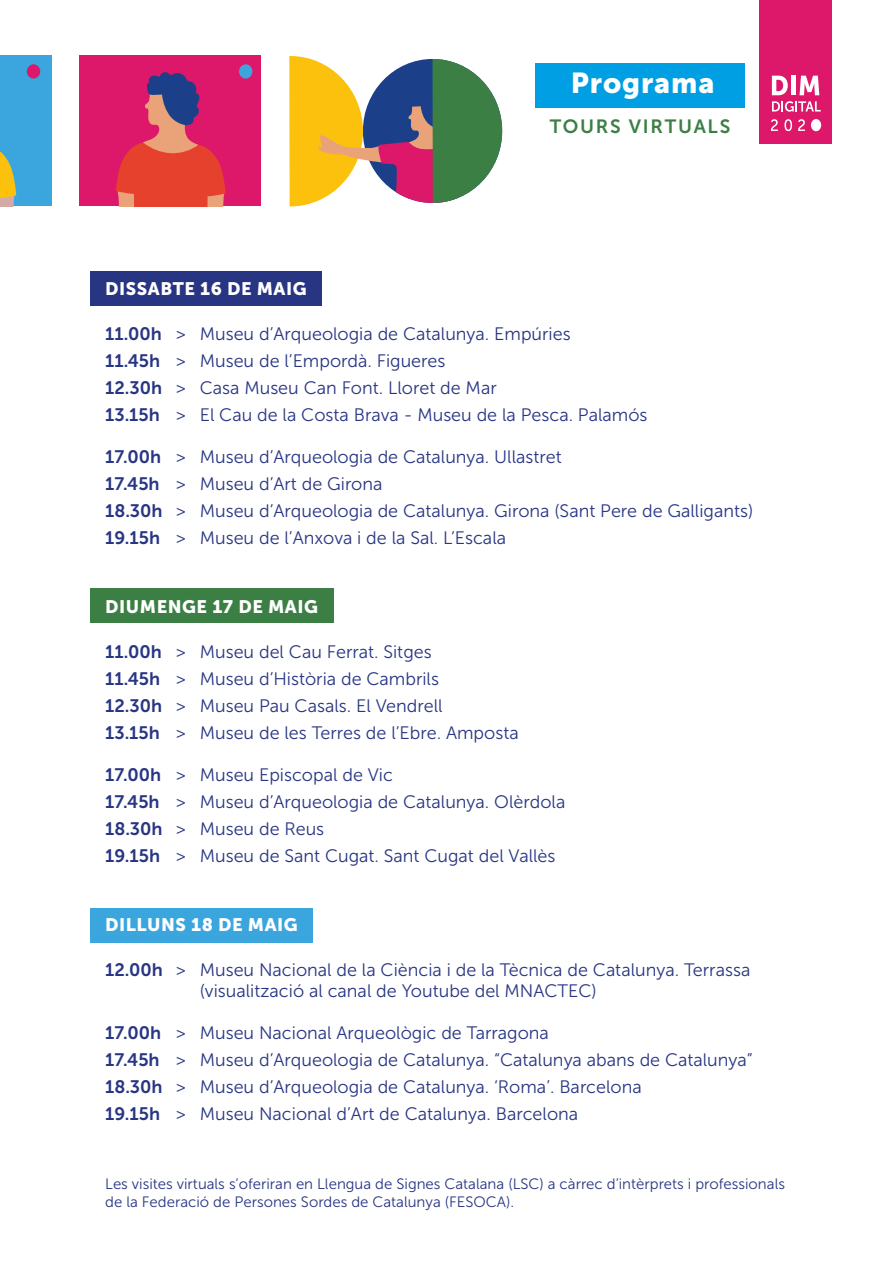
<style>
.page{position:relative;width:893px;height:1263px;background:#fff}
.page>*{position:absolute;margin:0;border:0;box-sizing:border-box;transform-origin:0 0}
.t1{font:28.65px "Museo Sans 900";letter-spacing:.03em;color:#fff}
.t2{font:19.2px "Museo Sans 700";letter-spacing:.09em;color:#3c7f45}
.t3{font:18px/27px "Museo Sans 300";color:#283583}
.t4{font:18px "Museo Sans 900";letter-spacing:.03em;color:#fff}
.t5{font:15px/18px "Museo Sans 300";color:#283583}
.s1{font-family:"Museo Sans 700"}
</style>
<div class="page">
<div style="left:536px;top:63px;width:209px;height:45px;background:#009fe3"></div>
<div style="left:759px;top:0;width:73px;height:144px;background:#dd1769"></div>
<svg style="left:772px;top:76px;width:16px;height:19px"></svg>
<hr style="left:791px;top:76px;width:4px;height:19px;background:#fff">
<svg style="left:799px;top:76px;width:20px;height:19px"></svg>
<svg style="left:772px;top:101px;width:49px;height:11px"></svg>
<svg style="left:771px;top:119px;width:7px;height:12px"></svg>
<svg style="left:784px;top:119px;width:8px;height:12px"></svg>
<svg style="left:798px;top:119px;width:7px;height:12px"></svg>
<div style="left:811px;top:119px;width:10px;height:12px;background:#fff;border-radius:50%"></div>
<div style="left:90px;top:271px;width:232px;height:34px;background:#283583"></div>
<div style="left:90px;top:589px;width:244px;height:34px;background:#3c7f45"></div>
<div style="left:90px;top:909px;width:223px;height:34px;background:#3ba6de"></div>
<div style="left:0;top:55px;width:51px;height:151px;background:#3ba6de"></div>
<div style="left:79px;top:55px;width:182px;height:151px;background:#dd1769"></div>
<svg style="left:116px;top:72px;width:110px;height:134px"></svg>
<svg style="left:0;top:151px;width:16px;height:55px"></svg>
<div style="left:239px;top:64px;width:13px;height:15px;background:#3ba6de;border-radius:50%"></div>
<div style="left:27px;top:64px;width:13px;height:15px;background:#dd1769;border-radius:50%"></div>
<svg style="left:289px;top:56px;width:213px;height:150px"></svg>
<h1 class="t1" style="left:571px;top:67px;width:145px">Programa</h1>
<p class="t2" style="left:550px;top:116px;width:182px">TOURS VIRTUALS</p>
<p class="t4" style="left:105px;top:279px;width:203px">DISSABTE 16 DE MAIG</p>
<p class="t3" style="left:105px;top:321px;width:544px"><span class="s1">11.00h</span> &gt; Museu d’Arqueologia de Catalunya. Empúries<br><span class="s1">11.45h</span> &gt; Museu de l’Empordà. Figueres<br><span class="s1">12.30h</span> &gt; Casa Museu Can Font. Lloret de Mar<br><span class="s1">13.15h</span> &gt; El Cau de la Costa Brava - Museu de la Pesca. Palamós</p>
<p class="t3" style="left:105px;top:444px;width:649px"><span class="s1">17.00h</span> &gt; Museu d’Arqueologia de Catalunya. Ullastret<br><span class="s1">17.45h</span> &gt; Museu d’Art de Girona<br><span class="s1">18.30h</span> &gt; Museu d’Arqueologia de Catalunya. Girona (Sant Pere de Galligants)<br><span class="s1">19.15h</span> &gt; Museu de l’Anxova i de la Sal. L’Escala</p>
<p class="t4" style="left:105px;top:597px;width:214px">DIUMENGE 17 DE MAIG</p>
<p class="t3" style="left:105px;top:639px;width:415px"><span class="s1">11.00h</span> &gt; Museu del Cau Ferrat. Sitges<br><span class="s1">11.45h</span> &gt; Museu d’Història de Cambrils<br><span class="s1">12.30h</span> &gt; Museu Pau Casals. El Vendrell<br><span class="s1">13.15h</span> &gt; Museu de les Terres de l’Ebre. Amposta</p>
<p class="t3" style="left:105px;top:762px;width:462px"><span class="s1">17.00h</span> &gt; Museu Episcopal de Vic<br><span class="s1">17.45h</span> &gt; Museu d’Arqueologia de Catalunya. Olèrdola <span class="s1">18.30h</span> &gt; Museu de Reus<br><span class="s1">19.15h</span> &gt; Museu de Sant Cugat. Sant Cugat del Vallès</p>
<p class="t4" style="left:105px;top:915px;width:194px">DILLUNS 18 DE MAIG</p>
<p class="t3" style="left:200px;top:960px;width:552px;line-height:21px;text-indent:-94px"><span class="s1">12.00h</span> &gt; Museu Nacional de la Ciència i de la Tècnica de Catalunya. Terrassa (visualització al canal de Youtube del MNACTEC)</p>
<p class="t3" style="left:105px;top:1020px;width:649px"><span class="s1">17.00h</span> &gt; Museu Nacional Arqueològic de Tarragona<br><span class="s1">17.45h</span> &gt; Museu d’Arqueologia de Catalunya. “Catalunya abans de Catalunya” <span class="s1">18.30h</span> &gt; Museu d’Arqueologia de Catalunya. ‘Roma’. Barcelona<br><span class="s1">19.15h</span> &gt; Museu Nacional d’Art de Catalunya. Barcelona</p>
<p class="t5" style="left:105px;top:1175px;width:681px">Les visites virtuals s’oferiran en Llengua de Signes Catalana (LSC) a càrrec d’intèrprets i professionals de la Federació de Persones Sordes de Catalunya (FESOCA).</p>
</div>
